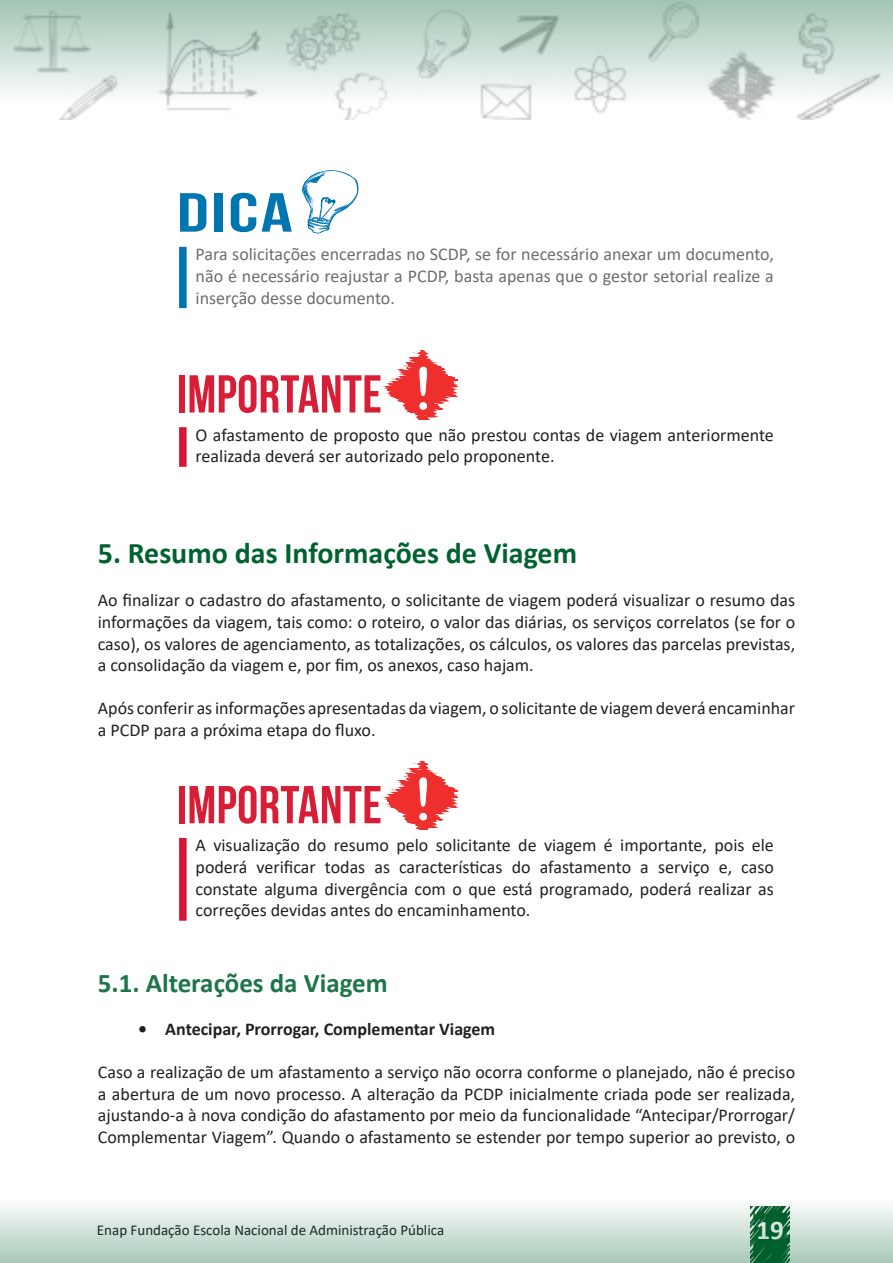
<style>
.page{position:relative;width:893px;height:1263px;background:#fff}
.page>*{position:absolute;margin:0;border:0;box-sizing:border-box;transform-origin:0 0}
.t1{font:54.9px "Bebas Neue";color:#0075b0;scale:1.42 1}
.t2{font:53.25px "Bebas Neue";letter-spacing:.01em;color:#d81d37}
.Titulo{font:700 30px "Calibri";color:#006131}
.Sub-titulo{font:700 27px "Calibri";color:#1d7549}
.t3{font:700 27px "Calibri";color:#fff}
.texto{font:18px/21.6px "Calibri";color:#231f20;text-align:justify}
.Importante_texto{font:18px/21.6px "Calibri";color:#231f20}
.Dica_texto{font:18px/21.6px "Calibri";color:#6c6d70;text-align:justify}
.t4{font:700 18px "Calibri";color:#231f20}
.t5{font:15px "Calibri";color:#231f20}
</style>
<div class="page">
<svg style="left:0;top:0;width:893px;height:120px"></svg>
<svg style="left:0;top:1205px;width:893px;height:58px;background:#c6dbd0"></svg>
<div style="left:179px;top:247px;width:8px;height:61px;background:#0075b0"></div>
<div style="left:179px;top:427px;width:8px;height:40px;background:#d71634"></div>
<div style="left:179px;top:838px;width:8px;height:83px;background:#d71634"></div>
<svg style="left:302px;top:170px;width:56px;height:64px"></svg>
<svg style="left:386px;top:350px;width:72px;height:69px"></svg>
<svg style="left:386px;top:761px;width:72px;height:69px"></svg>
<p class="t1" style="left:177px;top:183px;width:83px">DICA</p>
<p class="Dica_texto" style="left:196px;top:243px;width:580px">Para solicitações encerradas no SCDP, se for necessário anexar um documento, não é necessário reajustar a PCDP, basta apenas que o gestor setorial realize a inserção desse documento.</p>
<p class="t2" style="left:177px;top:365px;width:207px">IMPORTANTE</p>
<p class="Importante_texto" style="left:196px;top:423px;width:580px">O afastamento de proposto que não prestou contas de viagem anteriormente realizada deverá ser autorizado pelo proponente.</p>
<p class="Titulo" style="left:98px;top:532px;width:481px">5. Resumo das Informações de Viagem</p>
<p class="texto" style="left:98px;top:589px;width:699px">Ao finalizar o cadastro do afastamento, o solicitante de viagem poderá visualizar o resumo das informações da viagem, tais como: o roteiro, o valor das diárias, os serviços correlatos (se for o caso), os valores de agenciamento, as totalizações, os cálculos, os valores das parcelas previstas, a consolidação da viagem e, por fim, os anexos, caso hajam.</p>
<p class="texto" style="left:98px;top:697px;width:699px">Após conferir as informações apresentadas da viagem, o solicitante de viagem deverá encaminhar a PCDP para a próxima etapa do fluxo.</p>
<p class="t2" style="left:177px;top:776px;width:207px">IMPORTANTE</p>
<p class="Importante_texto" style="left:196px;top:834px;width:580px;text-align:justify">A visualização do resumo pelo solicitante de viagem é importante, pois ele poderá verificar todas as características do afastamento a serviço e, caso constate alguma divergência com o que está programado, poderá realizar as correções devidas antes do encaminhamento.</p>
<p class="Sub-titulo" style="left:98px;top:964px;width:291px">5.1. Alterações da Viagem</p>
<p class="t4" style="left:138px;top:1016px;width:358px">• Antecipar, Prorrogar, Complementar Viagem</p>
<p class="texto" style="left:98px;top:1061px;width:699px">Caso a realização de um afastamento a serviço não ocorra conforme o planejado, não é preciso a abertura de um novo processo. A alteração da PCDP inicialmente criada pode ser realizada, ajustando-a à nova condição do afastamento por meio da funcionalidade “Antecipar/Prorrogar/ Complementar Viagem”. Quando o afastamento se estender por tempo superior ao previsto, o</p>
<p class="t5" style="left:97px;top:1220px;width:349px">Enap Fundação Escola Nacional de Administração Pública</p>
<h3 class="t3" style="left:757px;top:1210px;width:29px">19</h3>
</div>
